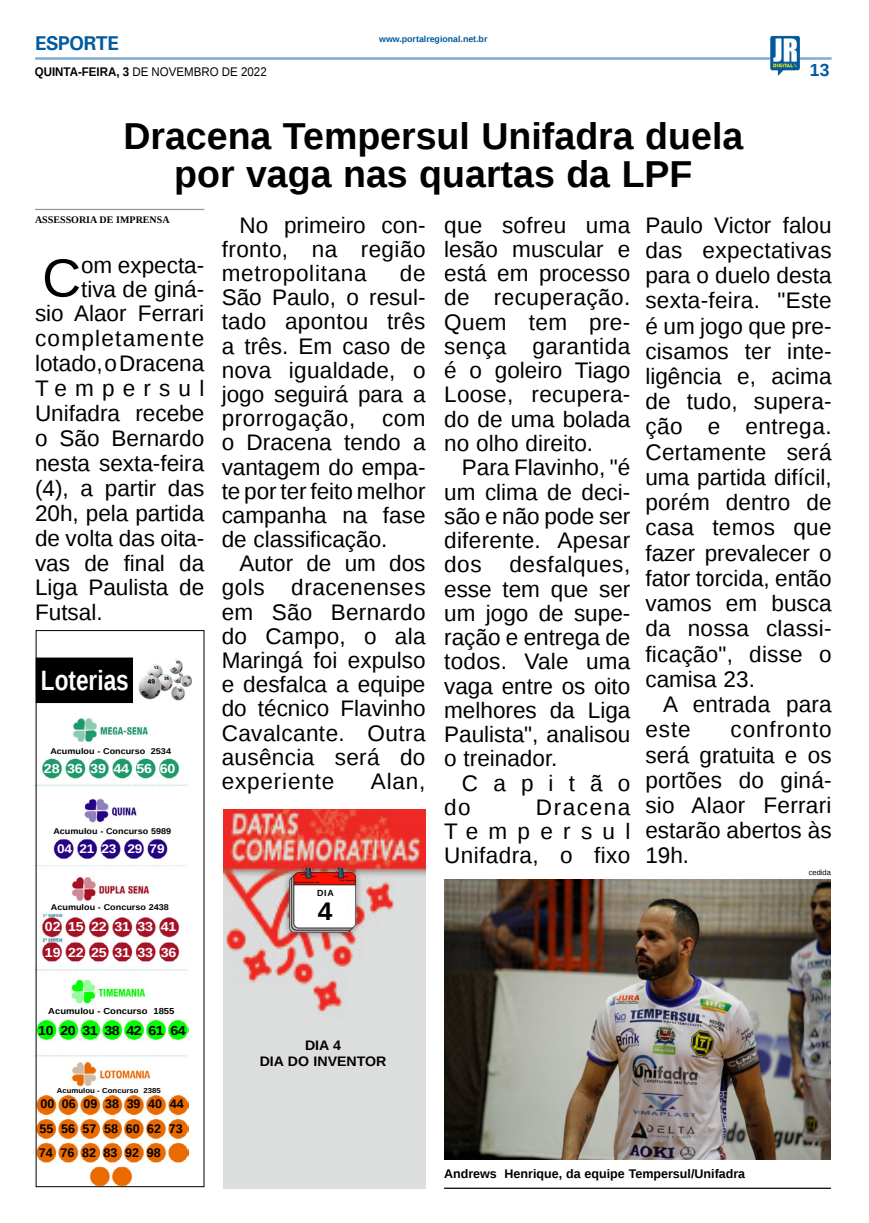
<style>
.page{position:relative;width:869px;height:1223px;background:#fff}
.page>*{position:absolute;margin:0;border:0;box-sizing:border-box;transform-origin:0 0}
.MATÉRIA{font:53.88px "Liberation Sans";color:#000}
.TÍTULO{font:700 37.5px/37.5px "Liberation Sans";color:#000;text-align:center}
.TÍTULO-2{font:700 28px "Liberation Sans";color:#fff;scale:.81 1}
.LEGENDA{font:700 25.5px "Liberation Sans";color:#000}
.MATÉRIA-2{font:22.5px/25.2px "Liberation Sans";color:#000;text-align:justify}
.MATÉRIA-3{font:22.5px "Liberation Sans";letter-spacing:.055em;color:#000}
.MATÉRIA-4{font:22.5px "Liberation Sans";letter-spacing:.365em;color:#000}
.MATÉRIA-5{font:22.5px/24.2px "Liberation Sans";letter-spacing:.67em;color:#000}
.TITULO_PG{font:700 20px "Univers";letter-spacing:-.04em;color:#005a9e}
.TÍTULO-3{font:700 17.5px "Liberation Sans";color:#005a9e}
.LEGENDA-2{font:700 13.75px "Liberation Sans";color:#000}
.t1{font:700 13px "Liberation Sans";letter-spacing:-.01em;color:#fff;scale:1.09 1}
.t2{font:700 13px "Liberation Sans";letter-spacing:-.03em;color:#000;scale:1.09 1}
.LEGENDA-3{font:700 12.5px "Liberation Sans";color:#000}
.MATÉRIA-6{font:700 12.5px "Liberation Sans";color:#000}
.DATA_PG{font:12.5px "Liberation Sans";color:#000;scale:.92 1}
.t3{font:700 12.5px "Liberation Sans";letter-spacing:-.01em;color:#fff;scale:1.09 1}
.CRÉDITO_NOME{font:700 10px "Liberation Serif";color:#000}
.CRÉDITO_FOTO{font:700 8.88px "Liberation Sans";color:#000}
.DATA_PG-2{font:700 8.75px "Liberation Sans";color:#005a9e}
.TÍTULO-4{font:700 8.75px "Liberation Sans";color:#000;scale:1.09 1}
.TÍTULO-5{font:700 8.25px "Liberation Sans";color:#000;scale:1.09 1}
.CRÉDITO_FOTO-2{font:7.5px "Liberation Sans";color:#000}
.TÍTULO-6{font:700 7.12px "Liberation Sans";color:#000;scale:1.09 1}
.s1{font-weight:700}
</style>
<div class="page">
<hr style="left:35px;top:57px;width:796px;height:3px;background:#005a9e">
<img style="left:769px;top:36px;width:30px;height:40px">
<img style="left:34px;top:711px;width:155px;height:477px">
<img style="left:138px;top:659px;width:54px;height:42px">
<div style="left:36px;top:658px;width:96px;height:44px;background:#000"></div>
<img style="left:223px;top:809px;width:202px;height:379px">
<div style="left:282px;top:862px;width:80px;height:76px;background:#000;opacity:.42"></div>
<img style="left:288px;top:869px;width:69px;height:67px">
<hr style="left:444px;top:1187px;width:386px;height:1px;background:#000">
<img style="left:444px;top:879px;width:386px;height:280px">
<hr style="left:35px;top:209px;width:169px;height:1px;background:#939598">
<p class="TITULO_PG" style="left:35px;top:31px;width:85px">ESPORTE</p>
<p class="DATA_PG" style="left:35px;top:65px;width:253px"><span class="s1">QUINTA-FEIRA, 3</span> DE NOVEMBRO DE 2022</p>
<p class="TÍTULO-3" style="left:809px;top:58px;width:21px">13</p>
<p class="DATA_PG-2" style="left:379px;top:33px;width:110px">www.portalregional.net.br</p>
<p class="TÍTULO" style="left:123px;top:117px;width:621px">Dracena Tempersul Unifadra duela por vaga nas quartas da LPF</p>
<p class="CRÉDITO_NOME" style="left:35px;top:213px;width:136px">ASSESSORIA DE IMPRENSA</p>
<p class="MATÉRIA" style="left:42px;top:247px;width:40px">C</p>
<p class="MATÉRIA-2" style="left:81px;top:253px;width:125px">om expecta-</p>
<p class="MATÉRIA-2" style="left:221px;top:214px;width:205px;line-height:24.1px;text-indent:18px">No primeiro con&shy;fronto, na região metropolitana</p>
<p class="MATÉRIA-2" style="left:645px;top:213px;width:188px">Paulo Victor falou das expectativas para o duelo desta sexta-feira. "Este é um jogo que pre&shy;cisamos ter inte&shy;ligência e, acima de tudo, supera&shy;ção e entrega.<br>Certamente será uma partida difícil, porém dentro de casa temos que fazer prevalecer o fator torcida, então vamos em busca da nossa classi&shy;ficação", disse o camisa 23.</p>
<p class="MATÉRIA-2" style="left:645px;top:692px;width:188px;text-indent:18px">A entrada para este</p>
<p class="MATÉRIA-2" style="left:444px;top:214px;width:188px;line-height:24.2px">que sofreu uma lesão muscular e está em processo de recuperação.<br>Quem tem pre&shy;sença garantida é o goleiro Tiago Loose, recupera&shy;do de uma bolada no olho direito.</p>
<p class="MATÉRIA-2" style="left:444px;top:456px;width:188px;line-height:24.2px;text-indent:18px">Para Flavinho, "é um clima de deci&shy;são e não pode ser diferente. Apesar dos desfalques, esse tem que ser um jogo de supe&shy;ração e entrega de todos. Vale uma vaga entre os oito melhores da Liga Paulista", analisou o treinador.</p>
<p class="MATÉRIA-5" style="left:444px;top:771px;width:187px;text-indent:18px">Capitão do</p>
<p class="MATÉRIA-2" style="left:221px;top:262px;width:205px;line-height:24.1px;text-indent:178px">de São Paulo, o resul&shy;tado apontou três a três. Em caso de nova igualdade, o jogo seguirá para a prorrogação, com o Dracena tendo a vantagem do empa&shy;te por ter feito melhor campanha na fase de classificação.</p>
<p class="MATÉRIA-2" style="left:221px;top:552px;width:205px;line-height:24.1px;text-indent:18px">Autor de um dos gols dracenenses em São Bernardo do Campo, o ala Maringá foi expulso e desfalca a equipe do técnico Flavinho Cavalcante. Outra ausência será do experiente</p>
<p class="MATÉRIA-2" style="left:81px;top:277px;width:125px">tiva de giná-</p>
<p class="MATÉRIA-2" style="left:35px;top:302px;width:171px">sio Alaor Ferrari</p>
<p class="MATÉRIA-3" style="left:35px;top:326px;width:170px">completamente</p>
<p class="MATÉRIA-2" style="left:35px;top:352px;width:171px">lotado, o Dracena</p>
<p class="MATÉRIA-4" style="left:35px;top:376px;width:171px">Tempersul</p>
<p class="MATÉRIA-2" style="left:35px;top:401px;width:171px">Unifadra recebe</p>
<p class="MATÉRIA-2" style="left:35px;top:426px;width:171px">o São Bernardo</p>
<p class="MATÉRIA-2" style="left:35px;top:451px;width:171px">nesta sexta-feira</p>
<p class="MATÉRIA-2" style="left:35px;top:476px;width:171px">(4), a partir das</p>
<p class="MATÉRIA-2" style="left:35px;top:501px;width:171px">20h, pela partida</p>
<p class="MATÉRIA-2" style="left:35px;top:526px;width:171px">de volta das oita-</p>
<p class="MATÉRIA-2" style="left:35px;top:551px;width:171px">vas de final da</p>
<p class="MATÉRIA-2" style="left:35px;top:576px;width:171px">Liga Paulista de</p>
<p class="MATÉRIA-2" style="left:35px;top:601px;width:69px">Futsal.</p>
<p class="TÍTULO-2" style="left:41px;top:661px;width:110px">Loterias</p>
<p class="MATÉRIA-2" style="left:645px;top:717px;width:188px;text-indent:85px">confronto será gratuita e os portões do giná&shy;sio Alaor Ferrari estarão abertos às 19h.</p>
<p class="TÍTULO-5" style="left:50px;top:745px;width:112px">Acumulou - Concurso 2534</p>
<p class="t1" style="left:44px;top:760px;width:122px">28 36 39 44 56 60</p>
<p class="MATÉRIA-2" style="left:370px;top:769px;width:56px">Alan,</p>
<p class="MATÉRIA-2" style="left:444px;top:796px;width:188px;line-height:24.2px;text-indent:92px">Dracena Tempersul Unifadra, o fixo</p>
<p class="TÍTULO-5" style="left:53px;top:825px;width:110px">Acumulou - Concurso 5989</p>
<p class="t3" style="left:57px;top:840px;width:100px">04 21 23 29 79</p>
<p class="TÍTULO-5" style="left:51px;top:901px;width:110px">Acumulou - Concurso 2438</p>
<p class="t1" style="left:45px;top:917px;width:122px">02 15 22 31 33 41</p>
<p class="t1" style="left:45px;top:943px;width:122px">19 22 25 31 33 36</p>
<p class="TÍTULO-4" style="left:48px;top:1004px;width:117px">Acumulou - Concurso 1855</p>
<p class="t2" style="left:38px;top:1021px;width:137px">10 20 31 38 42 61 64</p>
<p class="TÍTULO-6" style="left:57px;top:1085px;width:97px">Acumulou - Concurso 2385</p>
<p class="MATÉRIA-6" style="left:40px;top:1095px;width:145px">00 06 09 38 39 40 44</p>
<p class="MATÉRIA-6" style="left:39px;top:1120px;width:145px">55 56 57 58 60 62 73</p>
<p class="MATÉRIA-6" style="left:39px;top:1143px;width:123px">74 76 82 83 92 98</p>
<p class="CRÉDITO_FOTO" style="left:317px;top:887px;width:18px">DIA</p>
<p class="LEGENDA" style="left:318px;top:893px;width:16px">4</p>
<p class="LEGENDA-2" style="left:305px;top:1035px;width:38px">DIA 4</p>
<p class="LEGENDA-2" style="left:259px;top:1051px;width:128px">DIA DO INVENTOR</p>
<p class="LEGENDA-3" style="left:444px;top:1165px;width:302px">Andrews Henrique, da equipe Tempersul/Unifadra</p>
<p class="CRÉDITO_FOTO-2" style="left:808px;top:868px;width:24px">cedida</p>
</div>
